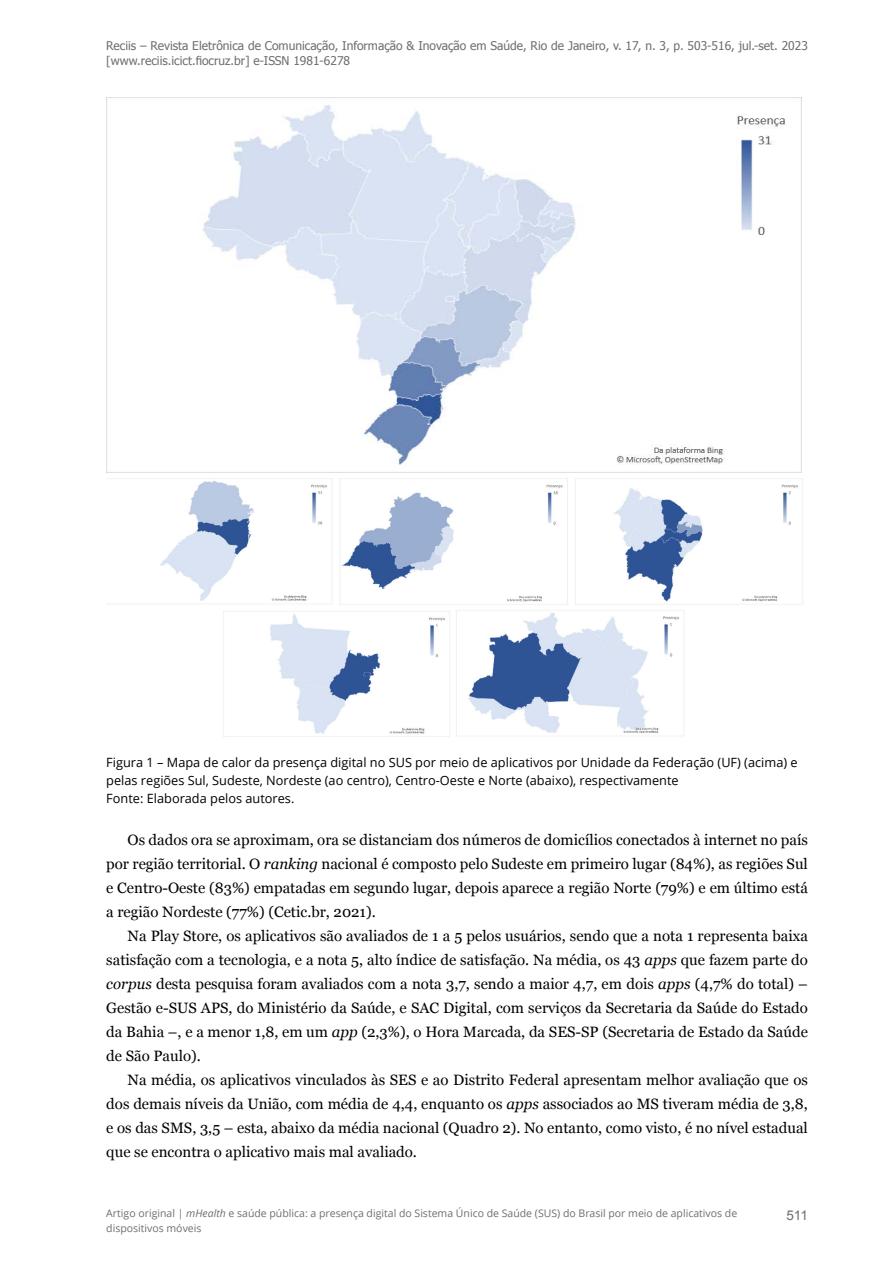
<style>
.page{position:relative;width:893px;height:1263px;background:#fff}
.page>*{position:absolute;margin:0;border:0;box-sizing:border-box;transform-origin:0 0}
.corpo-texto{font:15px/24px "Georgia";color:#000;text-align:justify}
.t1{font:13.5px "Arial";color:#6d6e71}
.legenda{font:12.75px/18px "Open Sans";color:#000}
.t2{font:12px/15px "Tahoma";color:#6d6e71}
.t3{font:10.5px/15px "Open Sans";color:#6d6e71}
.s1{font-style:italic}
</style>
<div class="page">
<img style="left:106px;top:98px;width:695px;height:375px">
<img style="left:106px;top:478px;width:697px;height:259px">
<p class="t2" style="left:106px;top:38px;width:703px">Reciis – Revista Eletrônica de Comunicação, Informação &amp; Inovação em Saúde, Rio de Janeiro, v. 17, n. 3, p. 503-516, jul.-set. 2023 [www.reciis.icict.fiocruz.br] e-ISSN 1981-6278</p>
<p class="legenda" style="left:106px;top:753px;width:693px">Figura 1 – Mapa de calor da presença digital no SUS por meio de aplicativos por Unidade da Federação (UF) (acima) e pelas regiões Sul, Sudeste, Nordeste (ao centro), Centro-Oeste e Norte (abaixo), respectivamente</p>
<p class="legenda" style="left:106px;top:789px;width:190px">Fonte: Elaborada pelos autores.</p>
<p class="corpo-texto" style="left:106px;top:828px;width:703px;text-indent:21px">Os dados ora se aproximam, ora se distanciam dos números de domicílios conectados à internet no país por região territorial. O <span class="s1">ranking</span> nacional é composto pelo Sudeste em primeiro lugar (84%), as regiões Sul e Centro-Oeste (83%) empatadas em segundo lugar, depois aparece a região Norte (79%) e em último está a região Nordeste (77%) (Cetic.br, 2021).</p>
<p class="corpo-texto" style="left:106px;top:924px;width:703px;text-indent:21px">Na Play Store, os aplicativos são avaliados de 1 a 5 pelos usuários, sendo que a nota 1 representa baixa satisfação com a tecnologia, e a nota 5, alto índice de satisfação. Na média, os 43 <span class="s1">apps</span> que fazem parte do <span class="s1">corpus</span> desta pesquisa foram avaliados com a nota 3,7, sendo a maior 4,7, em dois <span class="s1">apps</span> (4,7% do total) – Gestão e-SUS APS, do Ministério da Saúde, e SAC Digital, com serviços da Secretaria da Saúde do Estado da Bahia –, e a menor 1,8, em um <span class="s1">app</span> (2,3%), o Hora Marcada, da SES-SP (Secretaria de Estado da Saúde de São Paulo).</p>
<p class="corpo-texto" style="left:106px;top:1068px;width:703px;text-indent:21px">Na média, os aplicativos vinculados às SES e ao Distrito Federal apresentam melhor avaliação que os dos demais níveis da União, com média de 4,4, enquanto os <span class="s1">apps</span> associados ao MS tiveram média de 3,8, e os das SMS, 3,5 – esta, abaixo da média nacional (Quadro 2). No entanto, como visto, é no nível estadual que se encontra o aplicativo mais mal avaliado.</p>
<p class="t3" style="left:106px;top:1206px;width:632px">Artigo original | <span class="s1">mHealth</span> e saúde pública: a presença digital do Sistema Único de Saúde (SUS) do Brasil por meio de aplicativos de dispositivos móveis</p>
<p class="t1" style="left:786px;top:1206px;width:23px">511</p>
</div>
